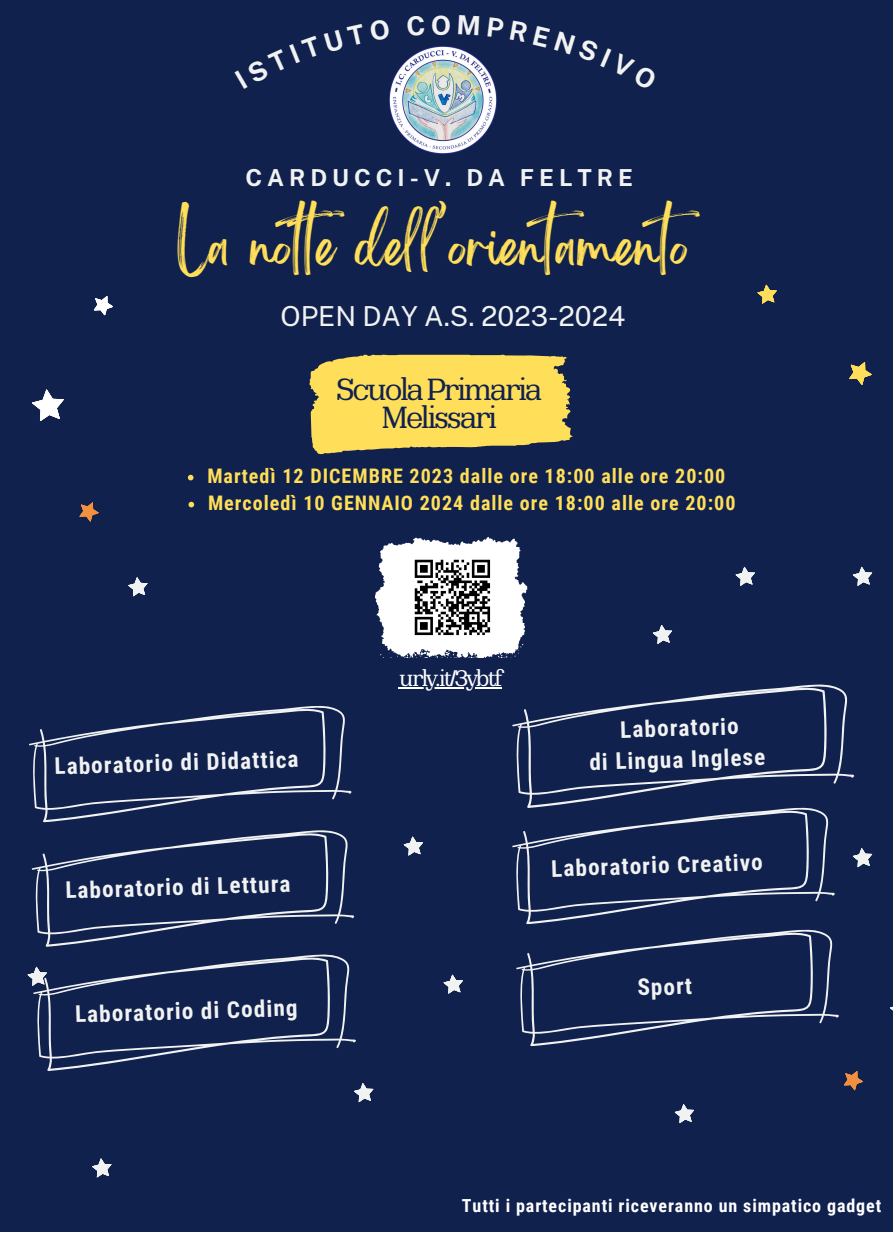
<style>
.page{position:relative;width:893px;height:1233px;background:#fff}
.page>*{position:absolute;margin:0;border:0;box-sizing:border-box;transform-origin:0 0}
.t1{font:49.05px "Brightwall";color:#ffde59}
.t2{font:30.45px "Santiphap";letter-spacing:-.115em;color:#10214d}
.t3{font:27.6px "Public Sans";color:#f1f2f2}
.t4{font:700 23.4px "Public Sans";letter-spacing:.21em;color:#f1f2f2}
.t5{font:700 23.1px "Roboto Condensed";color:#f1f2f2}
.t6{font:22.5px "Santiphap";letter-spacing:-.11em;color:#fff}
.t7{font:700 20.1px "Roboto Condensed";letter-spacing:.05em;color:#ffde59}
.t8{font:700 18px "Roboto Condensed";letter-spacing:.05em;color:#fff}
</style>
<div class="page">
<div style="left:0;top:0;width:892px;height:1232px;background:#10214d"></div>
<svg style="left:93px;top:296px;width:20px;height:20px"></svg>
<svg style="left:849px;top:362px;width:23px;height:23px"></svg>
<svg style="left:843px;top:1071px;width:20px;height:20px"></svg>
<svg style="left:92px;top:1158px;width:20px;height:20px"></svg>
<svg style="left:757px;top:284px;width:20px;height:20px"></svg>
<svg style="left:652px;top:625px;width:20px;height:19px"></svg>
<svg style="left:674px;top:1104px;width:20px;height:20px"></svg>
<svg style="left:32px;top:389px;width:32px;height:32px"></svg>
<img style="left:389px;top:46px;width:107px;height:107px">
<svg style="left:403px;top:836px;width:20px;height:20px"></svg>
<svg style="left:852px;top:566px;width:21px;height:20px"></svg>
<svg style="left:354px;top:1083px;width:20px;height:19px"></svg>
<svg style="left:309px;top:355px;width:263px;height:99px;background:#e3c857"></svg>
<svg style="left:188px;top:475px;width:5px;height:5px"></svg>
<svg style="left:188px;top:502px;width:6px;height:5px"></svg>
<svg style="left:376px;top:537px;width:151px;height:120px"></svg>
<img style="left:411px;top:557px;width:81px;height:80px">
<hr style="left:399px;top:687px;width:103px;height:2px;background:#fff">
<svg style="left:31px;top:830px;width:324px;height:117px"></svg>
<svg style="left:29px;top:705px;width:323px;height:118px"></svg>
<svg style="left:79px;top:502px;width:20px;height:20px"></svg>
<svg style="left:27px;top:954px;width:329px;height:117px"></svg>
<svg style="left:735px;top:566px;width:20px;height:20px"></svg>
<svg style="left:128px;top:577px;width:20px;height:20px"></svg>
<svg style="left:512px;top:684px;width:361px;height:363px"></svg>
<svg style="left:443px;top:974px;width:20px;height:20px"></svg>
<p class="t4" style="left:245px;top:164px;width:389px">CARDUCCI-V. DA FELTRE</p>
<p class="t1" style="left:177px;top:228px;width:541px">La note dell’orientamento</p>
<p class="t3" style="left:280px;top:300px;width:346px">OPEN DAY A.S. 2023-2024</p>
<p class="t2" style="left:335px;top:375px;width:209px">ScuolaPrimaria</p>
<p class="t2" style="left:381px;top:404px;width:118px">Melissari</p>
<p class="t7" style="left:207px;top:464px;width:519px">Martedì 12 DICEMBRE 2023 dalle ore 18:00 alle ore 20:00</p>
<p class="t7" style="left:208px;top:491px;width:529px">Mercoledì 10 GENNAIO 2024 dalle ore 18:00 alle ore 20:00</p>
<p class="t5" style="left:54px;top:753px;width:245px;rotate:-2deg">Laboratorio di Didattica</p>
<p class="t5" style="left:65px;top:878px;width:226px;rotate:-2deg">Laboratorio di Lettura</p>
<p class="t5" style="left:75px;top:1002px;width:224px;rotate:-2deg">Laboratorio di Coding</p>
<p class="t6" style="left:399px;top:668px;width:107px">urly.it/3ybtf</p>
<p class="t5" style="left:619px;top:716px;width:120px;rotate:-2deg">Laboratorio</p>
<p class="t5" style="left:589px;top:749px;width:177px;rotate:-2deg">di Lingua Inglese</p>
<p class="t5" style="left:550px;top:856px;width:213px;rotate:-2deg">Laboratorio Creativo</p>
<p class="t5" style="left:637px;top:974px;width:56px;rotate:-2deg">Sport</p>
<p class="t8" style="left:462px;top:1196px;width:421px">Tutti i partecipanti riceveranno un simpatico gadget</p>
</div>
